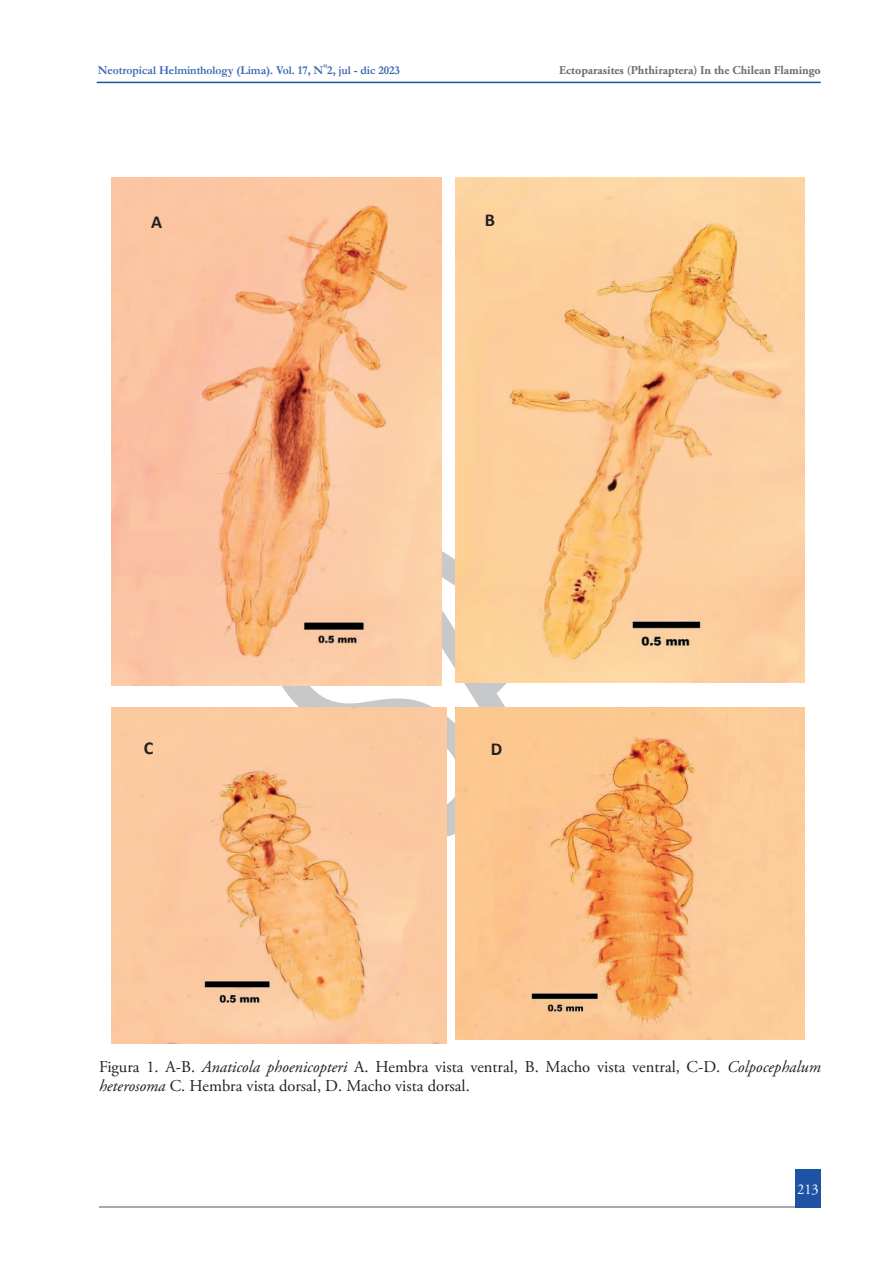
<style>
.page{position:relative;width:893px;height:1263px;background:#fff}
.page>*{position:absolute;margin:0;border:0;box-sizing:border-box;transform-origin:0 0}
.t1{font:700 18.15px "Calibri";color:#231f20}
.t2{font:16.5px/18.9px "Adobe Garamond Pro";color:#231f20}
.t3{font:15px "Adobe Garamond Pro";color:#fff;scale:.95 1}
.t4{font:700 12px "Garamond";color:#3663af;scale:.96 1}
.t5{font:700 12px "Adobe Garamond Pro";color:#6c6d70}
.s1{font-style:italic}
</style>
<div class="page">
<hr style="left:99px;top:1206px;width:698px;height:1px;background:#a8a9ad">
<div style="left:795px;top:1169px;width:26px;height:39px;background:#1e53a4"></div>
<hr style="left:97px;top:82px;width:724px;height:1px;background:#1e53a4">
<svg style="left:270px;top:685px;width:185px;height:153px"></svg>
<svg style="left:374px;top:521px;width:247px;height:246px"></svg>
<img style="left:111px;top:177px;width:330px;height:508px">
<img style="left:455px;top:177px;width:349px;height:506px">
<img style="left:111px;top:708px;width:335px;height:335px">
<img style="left:455px;top:708px;width:349px;height:331px">
<p class="t4" style="left:98px;top:62px;width:316px">Neotropical Helminthology (Lima). Vol. 17, Nº2, jul - dic 2023</p>
<p class="t5" style="left:559px;top:63px;width:263px">Ectoparasites (Phthiraptera) In the Chilean Flamingo</p>
<p class="t1" style="left:151px;top:209px;width:13px">A</p>
<p class="t1" style="left:485px;top:207px;width:12px">B</p>
<p class="t1" style="left:144px;top:735px;width:11px">C</p>
<p class="t1" style="left:491px;top:736px;width:13px">D</p>
<p class="t2" style="left:99px;top:1058px;width:723px">Figura 1. A-B. <span class="s1">Anaticola phoenicopteri</span> A. Hembra vista ventral, B. Macho vista ventral, C-D. <span class="s1">Colpocephalum heterosoma</span> C. Hembra vista dorsal, D. Macho vista dorsal.</p>
<p class="t3" style="left:797px;top:1180px;width:24px">213</p>
</div>
